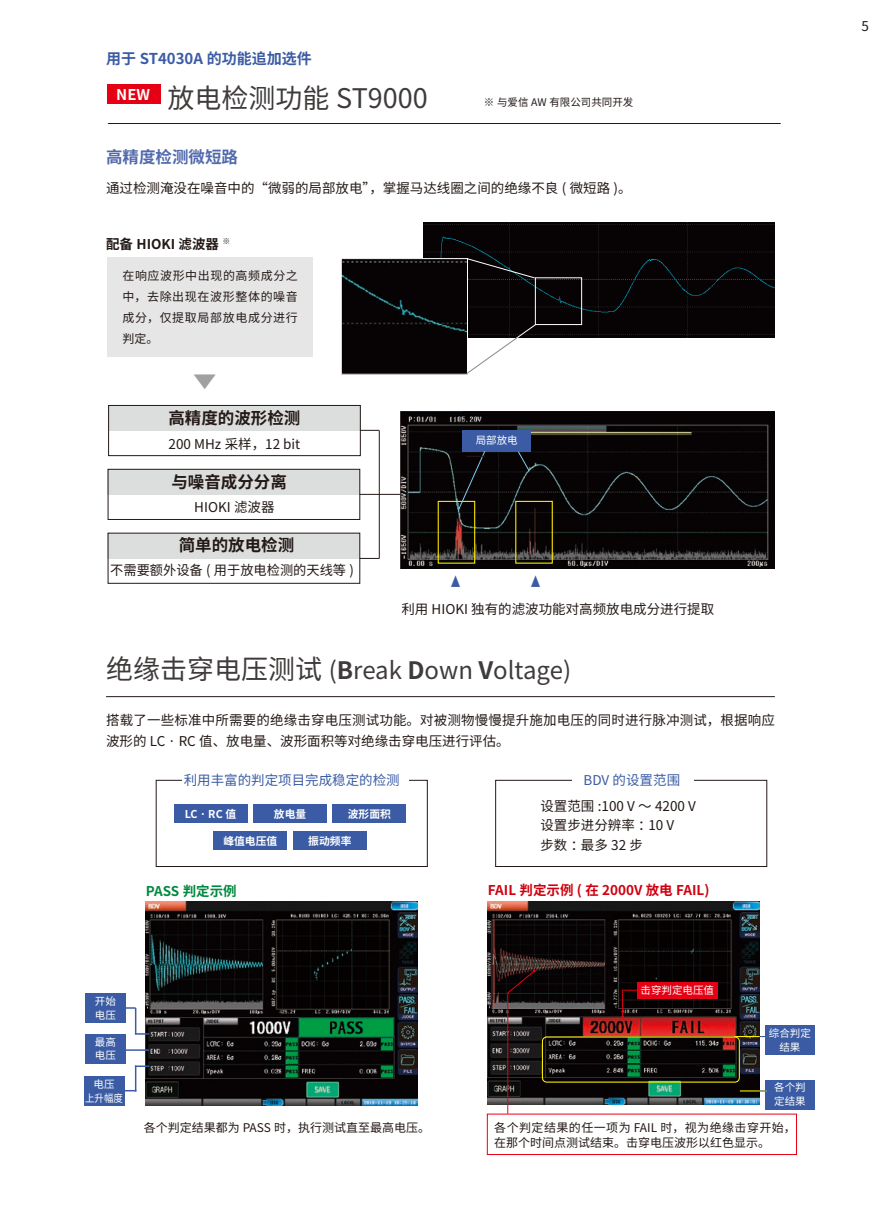
<style>
.page{position:relative;width:893px;height:1212px;background:#fff}
.page>*{position:absolute;margin:0;border:0;box-sizing:border-box;transform-origin:0 0}
.t1{font:27px "Source Han Sans CN";color:#3f3b3a}
.t2{font:24px "Source Han Sans CN";color:#3f3b3a}
.t3{font:700 24px "Futo Min A101 Pro";color:#a0a0a1}
.t4{font:700 18px "Futo Min A101 Pro";color:#3b5ca4}
.t5{font:700 16.5px "Source Han Sans CN";color:#231916}
.t6{font:700 16.5px "Source Han Sans CN";color:#526aad}
.t7{font:700 15px "Source Han Sans CN";color:#3b5ca4}
.t8{font:13.5px/19.5px "Source Han Sans CN";color:#231916}
.t9{font:13.5px "Source Han Sans CN";color:#3b5ca4}
.t10{font:700 13.5px "Source Han Sans CN";color:#d0000f}
.t11{font:700 13.5px "Source Han Sans CN";color:#231916}
.t12{font:700 13.5px "Source Han Sans CN";color:#00893e}
.t13{font:12px/15px "Source Han Sans CN";color:#231916}
.t14{font:12px/21px "Source Han Sans CN";letter-spacing:.035em;color:#231916;text-align:justify}
.t15{font:700 10.8px "Source Han Sans CN";color:#fff}
.t16{font:10.5px/13.5px "Source Han Sans CN";color:#fff}
.t17{font:10.5px "Source Han Sans CN";color:#231916}
.s1{font-size:27px}
.s2{font-weight:700}
</style>
<div class="page">
<img style="left:488px;top:901px;width:271px;height:204px">
<img style="left:146px;top:902px;width:271px;height:203px">
<div style="left:85px;top:993px;width:41px;height:30px;background:#3b5ca4"></div>
<div style="left:85px;top:1035px;width:41px;height:29px;background:#3b5ca4"></div>
<div style="left:84px;top:1076px;width:40px;height:29px;background:#3b5ca4"></div>
<hr style="left:122px;top:1049px;width:27px;height:2px;background:#3b5ca4">
<svg style="left:123px;top:1007px;width:26px;height:28px"></svg>
<svg style="left:124px;top:1065px;width:25px;height:26px"></svg>
<div style="left:542px;top:1036px;width:198px;height:46px;border:1px solid #fff100;border-radius:4px"></div>
<div style="left:765px;top:1080px;width:50px;height:29px;background:#3b5ca4"></div>
<svg style="left:740px;top:1090px;width:27px;height:1px"></svg>
<hr style="left:507px;top:993px;width:1px;height:121px;background:#e60013">
<svg style="left:506px;top:969px;width:30px;height:25px"></svg>
<div style="left:487px;top:1114px;width:310px;height:41px;border:1px solid #e60013"></div>
<div style="left:765px;top:1026px;width:50px;height:29px;background:#3b5ca4"></div>
<hr style="left:734px;top:1036px;width:33px;height:1px;background:#fff100">
<div style="left:637px;top:982px;width:80px;height:16px;background:#e60013"></div>
<svg style="left:621px;top:990px;width:18px;height:28px"></svg>
<div style="left:174px;top:805px;width:74px;height:18px;background:#3b5ca4"></div>
<div style="left:253px;top:805px;width:74px;height:18px;background:#3b5ca4"></div>
<div style="left:333px;top:805px;width:73px;height:18px;background:#3b5ca4"></div>
<div style="left:156px;top:780px;width:272px;height:87px;border:1px solid #231916"></div>
<div style="left:495px;top:780px;width:272px;height:87px;border:1px solid #231916"></div>
<div style="left:572px;top:770px;width:121px;height:19px;background:#fff"></div>
<div style="left:187px;top:773px;width:222px;height:17px;background:#fff"></div>
<div style="left:214px;top:831px;width:73px;height:18px;background:#3b5ca4"></div>
<div style="left:293px;top:831px;width:74px;height:18px;background:#3b5ca4"></div>
<div style="left:107px;top:84px;width:54px;height:20px;background:#e60013"></div>
<div style="left:423px;top:223px;width:351px;height:114px;background:#070304"></div>
<div style="left:343px;top:260px;width:123px;height:113px;background:#070304"></div>
<div style="left:341px;top:258px;width:127px;height:117px;border:1px solid #fff"></div>
<div style="left:535px;top:277px;width:47px;height:48px;border:1px solid #fff"></div>
<svg style="left:466px;top:258px;width:70px;height:21px"></svg>
<svg style="left:466px;top:323px;width:71px;height:52px"></svg>
<hr style="left:108px;top:123px;width:673px;height:1px;background:#231916">
<div style="left:107px;top:258px;width:206px;height:99px;background:#e6e6e7"></div>
<hr style="left:106px;top:696px;width:669px;height:1px;background:#231916">
<div style="left:108px;top:405px;width:253px;height:26px;background:#dcdddd"></div>
<div style="left:108px;top:405px;width:253px;height:51px;border:1px solid #231916"></div>
<div style="left:108px;top:469px;width:252px;height:26px;background:#dcdddd"></div>
<div style="left:108px;top:469px;width:252px;height:51px;border:1px solid #231916"></div>
<div style="left:108px;top:533px;width:252px;height:25px;background:#dcdddd"></div>
<svg style="left:360px;top:430px;width:19px;height:1px"></svg>
<hr style="left:360px;top:494px;width:57px;height:1px;background:#231916">
<svg style="left:360px;top:558px;width:19px;height:1px"></svg>
<hr style="left:379px;top:430px;width:1px;height:129px;background:#231916">
<img style="left:401px;top:412px;width:373px;height:156px">
<div style="left:463px;top:430px;width:68px;height:21px;background:#3b5ca4"></div>
<div style="left:515px;top:501px;width:38px;height:63px;border:1px solid #fff100"></div>
<div style="left:438px;top:501px;width:37px;height:63px;border:1px solid #fff100"></div>
<svg style="left:517px;top:451px;width:13px;height:20px"></svg>
<svg style="left:458px;top:450px;width:28px;height:60px;background:#111212"></svg>
<div style="left:182px;top:770px;width:219px;height:19px;background:#fff"></div>
<p class="t7" style="left:106px;top:50px;width:207px">用于 ST4030A 的功能追加选件</p>
<h1 class="t1" style="left:116px;top:83px;width:313px"><sup>NEW</sup> 放电检测功能 ST9000</h1>
<p class="t6" style="left:106px;top:147px;width:133px">高精度检测微短路</p>
<p class="t17" style="left:484px;top:96px;width:151px">※ 与爱信 AW 有限公司共同开发</p>
<p class="t8" style="left:106px;top:179px;width:527px">通过检测淹没在噪音中的“微弱的局部放电”，掌握马达线圈之间的绝缘不良 ( 微短路 )。</p>
<p class="t11" style="left:106px;top:236px;width:126px">配备 HIOKI 滤波器 <sup>※</sup></p>
<p class="t14" style="left:122px;top:265px;width:177px">在响应波形中出现的高频成分之中，去除出现在波形整体的噪音成分，仅提取局部放电成分进行判定。</p>
<h2 class="t3" style="left:193px;top:363px;width:25px">▼</h2>
<p class="t5" style="left:168px;top:409px;width:133px">高精度的波形检测</p>
<p class="t8" style="left:169px;top:435px;width:133px">200 MHz 采样，12 bit</p>
<p class="t5" style="left:171px;top:472px;width:117px">与噪音成分分离</p>
<p class="t8" style="left:194px;top:497px;width:82px">HIOKI 滤波器</p>
<p class="t5" style="left:179px;top:536px;width:117px">简单的放电检测</p>
<p class="t8" style="left:110px;top:561px;width:245px">不需要额外设备 ( 用于放电检测的天线等 )</p>
<p class="t16" style="left:476px;top:434px;width:43px">局部放电</p>
<h3 class="t4" style="left:451px;top:567px;width:10px">▲</h3>
<h3 class="t4" style="left:531px;top:567px;width:10px">▲</h3>
<p class="t8" style="left:401px;top:600px;width:314px">利用 HIOKI 独有的滤波功能对高频放电成分进行提取</p>
<h2 class="t2" style="left:106px;top:657px;width:467px"><span class="s1">绝缘击穿电压测试</span> (<span class="s2">B</span>reak <span class="s2">D</span>own <span class="s2">V</span>oltage)</h2>
<p class="t8" style="left:106px;top:709px;width:670px;line-height:21px">搭载了一些标准中所需要的绝缘击穿电压测试功能。对被测物慢慢提升施加电压的同时进行脉冲测试，根据响应波形的 LC · RC 值、放电量、波形面积等对绝缘击穿电压进行评估。</p>
<p class="t9" style="left:184px;top:772px;width:217px">利用丰富的判定项目完成稳定的检测</p>
<p class="t15" style="left:185px;top:808px;width:53px">LC ·RC 值</p>
<p class="t15" style="left:274px;top:808px;width:34px">放电量</p>
<p class="t15" style="left:348px;top:808px;width:45px">波形面积</p>
<p class="t9" style="left:583px;top:772px;width:98px">BDV 的设置范围</p>
<p class="t8" style="left:540px;top:796px;width:157px">设置范围 :100 V 〜 4200 V设置步进分辨率：10 V</p>
<p class="t15" style="left:223px;top:834px;width:55px">峰值电压值</p>
<p class="t15" style="left:308px;top:834px;width:45px">振动频率</p>
<p class="t8" style="left:540px;top:835px;width:104px">步数：最多 32 步</p>
<p class="t12" style="left:146px;top:883px;width:92px">PASS 判定示例</p>
<p class="t10" style="left:488px;top:883px;width:223px">FAIL 判定示例 ( 在 2000V 放电 FAIL)</p>
<p class="t16" style="left:95px;top:995px;width:22px">开始电压</p>
<p class="t16" style="left:95px;top:1035px;width:22px">最高电压</p>
<p class="t16" style="left:85px;top:1078px;width:39px;text-align:center">电压<br>上升幅度</p>
<p class="t13" style="left:144px;top:1120px;width:288px">各个判定结果都为 PASS 时，执行测试直至最高电压。</p>
<p class="t16" style="left:641px;top:983px;width:75px">击穿判定电压值</p>
<p class="t16" style="left:769px;top:1027px;width:43px;text-align:center">综合判定结果</p>
<p class="t16" style="left:774px;top:1081px;width:33px">各个判定结果</p>
<p class="t13" style="left:494px;top:1120px;width:303px">各个判定结果的任一项为 FAIL 时，视为绝缘击穿开始，在那个时间点测试结束。击穿电压波形以红色显示。</p>
<p class="t8" style="left:862px;top:16px;width:9px">5</p>
</div>
